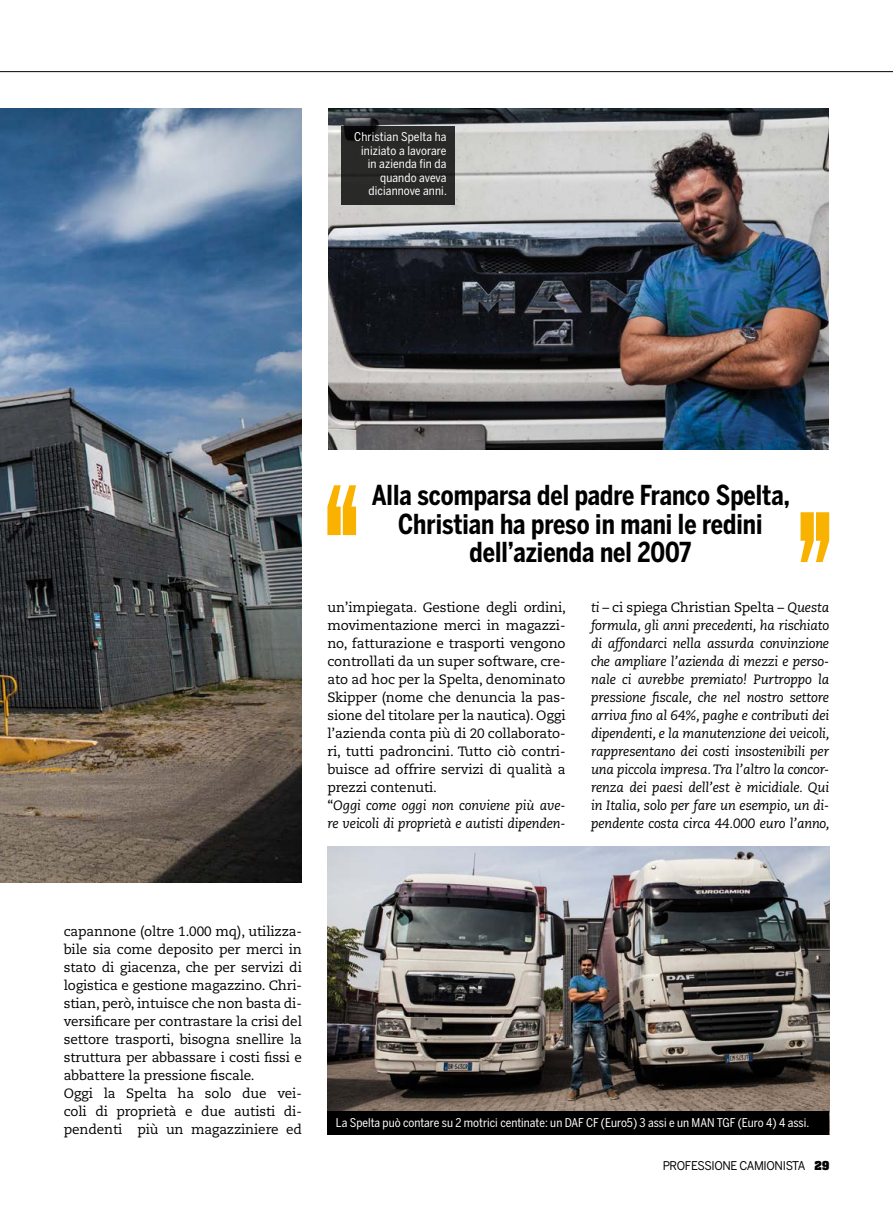
<style>
.page{position:relative;width:893px;height:1212px;background:#fff}
.page>*{position:absolute;margin:0;border:0;box-sizing:border-box;transform-origin:0 0}
.t1{font:700 27.3px/28.5px "Benton Sans Cond";letter-spacing:-.005em;color:#000;text-align:center;scale:.91 1}
.t2{font:13.5px/18px "Caecilia LT Std";letter-spacing:-.01em;color:#000}
.t3{font:italic 13.5px/18px "Caecilia LT Std";letter-spacing:-.01em;color:#000;text-align:justify}
.t4{font:12px/13.5px "Benton Sans Cond";color:#fff;text-align:right}
.t5{font:12px "Benton Sans";letter-spacing:-.03em;color:#000;scale:.94 1}
.s1{font-style:italic}
.s2{font-style:normal}
.s3{font-family:"Aachen Std";font-weight:700;font-size:10.5px}
</style>
<div class="page">
<hr style="left:0;top:71px;width:893px;height:1px;background:#000">
<img style="left:0;top:108px;width:302px;height:774px">
<svg style="left:327px;top:485px;width:29px;height:50px"></svg>
<svg style="left:801px;top:512px;width:28px;height:50px"></svg>
<img style="left:328px;top:109px;width:500px;height:340px">
<div style="left:342px;top:126px;width:113px;height:79px;background:#292928"></div>
<img style="left:327px;top:846px;width:503px;height:288px">
<div style="left:327px;top:1111px;width:502px;height:23px;background:#000"></div>
<p class="t4" style="left:354px;top:130px;width:94px">Christian Spelta ha iniziato a lavorare in azienda fin da quando aveva diciannove anni.</p>
<h1 class="t1" style="left:372px;top:481px;width:461px">Alla scomparsa del padre Franco Spelta,<br>Christian ha preso in mani le redini dell’azienda nel 2007</h1>
<p class="t2" style="left:327px;top:599px;width:240px">un’impiegata. Gestione degli ordini, movimentazione merci in magazzi&shy;no, fatturazione e trasporti vengono controllati da un super software, cre&shy;ato ad hoc per la Spelta, denominato Skipper (nome che denuncia la pas&shy;sione del titolare per la nautica). Oggi l’azienda conta più di 20 collaborato&shy;ri, tutti padroncini. Tutto ciò contri&shy;buisce ad offrire servizi di qualità a prezzi contenuti.<br>“<span class="s1">Oggi come oggi non conviene più ave&shy;re veicoli di proprietà e autisti dipenden-</span></p>
<p class="t3" style="left:591px;top:599px;width:240px">ti <span class="s2">– ci spiega Christian Spelta –</span> Questa formula, gli anni precedenti, ha rischiato di affondarci nella assurda convinzione che ampliare l’azienda di mezzi e perso&shy;nale ci avrebbe premiato! Purtroppo la pressione fiscale, che nel nostro settore arriva fino al 64%, paghe e contributi dei dipendenti, e la manutenzione dei veicoli, rappresentano dei costi insostenibili per una piccola impresa. Tra l’altro la concor&shy;renza dei paesi dell’est è micidiale. Qui in Italia, solo per fare un esempio, un di&shy;pendente costa circa 44.000 euro l’anno,</p>
<p class="t2" style="left:64px;top:923px;width:240px">capannone (oltre 1.000 mq), utilizza&shy;bile sia come deposito per merci in stato di giacenza, che per servizi di logistica e gestione magazzino. Chri&shy;stian, però, intuisce che non basta di&shy;versificare per contrastare la crisi del settore trasporti, bisogna snellire la struttura per abbassare i costi fissi e abbattere la pressione fiscale.<br>Oggi la Spelta ha solo due vei&shy;coli di proprietà e due autisti di&shy;pendenti più un magazziniere ed</p>
<p class="t4" style="left:336px;top:1116px;width:475px">La Spelta può contare su 2 motrici centinate: un DAF CF (Euro5) 3 assi e un MAN TGF (Euro 4) 4 assi.</p>
<p class="t5" style="left:663px;top:1159px;width:179px">PROFESSIONE CAMIONISTA <span class="s3">29</span></p>
</div>
